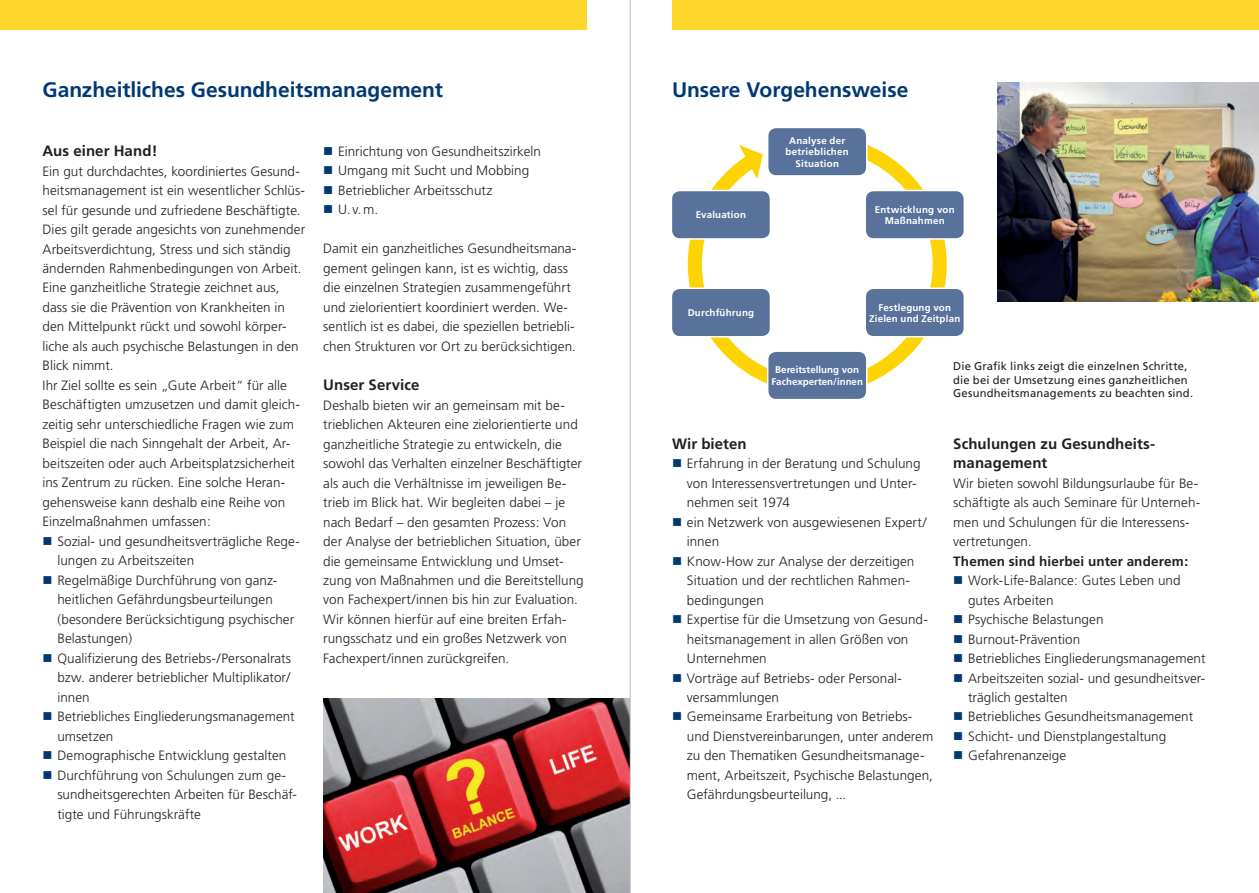
<style>
.page{position:relative;width:1259px;height:893px;background:#fff}
.page>*{position:absolute;margin:0;border:0;box-sizing:border-box;transform-origin:0 0}
.t1{font:700 21px "Frutiger";color:#013874}
.t2{font:700 15px/19.5px "Frutiger";letter-spacing:.005em;color:#231f20}
.t3{font:300 13.5px/19.5px "Frutiger";letter-spacing:.005em;color:#231f20}
.t4{font:700 13.5px "Frutiger";letter-spacing:.01em;color:#231f20}
.t5{font:11.25px/13.5px "Frutiger";letter-spacing:.015em;color:#231f20}
.t6{font:700 9.75px/11.2px "Frutiger";letter-spacing:.02em;color:#fff;text-align:center}
.t7{font:700 9.75px/11.2px "Frutiger";color:#fff;text-align:center}
.s1{color:#013874}
</style>
<div class="page">
<div style="left:0;top:0;width:587px;height:30px;background:#ffd72c"></div>
<div style="left:672px;top:0;width:587px;height:30px;background:#ffd72c"></div>
<img style="left:323px;top:699px;width:306px;height:194px">
<img style="left:998px;top:83px;width:261px;height:218px">
<svg style="left:687px;top:145px;width:260px;height:239px"></svg>
<svg style="left:739px;top:145px;width:24px;height:34px"></svg>
<div style="left:767px;top:127px;width:100px;height:49px;background:#58729c;border-radius:9px"></div>
<div style="left:767px;top:127px;width:100px;height:50px;border:2px solid #fff;border-radius:9px"></div>
<div style="left:865px;top:190px;width:99px;height:49px;background:#58729c;border-radius:9px"></div>
<div style="left:864px;top:190px;width:101px;height:50px;border:2px solid #fff;border-radius:9px"></div>
<div style="left:865px;top:288px;width:99px;height:49px;background:#58729c;border-radius:9px"></div>
<div style="left:864px;top:288px;width:101px;height:49px;border:2px solid #fff;border-radius:9px"></div>
<div style="left:767px;top:351px;width:100px;height:49px;background:#58729c;border-radius:9px"></div>
<div style="left:767px;top:350px;width:100px;height:50px;border:2px solid #fff;border-radius:9px"></div>
<div style="left:671px;top:288px;width:99px;height:49px;background:#58729c;border-radius:9px"></div>
<div style="left:670px;top:288px;width:101px;height:49px;border:2px solid #fff;border-radius:9px"></div>
<div style="left:671px;top:190px;width:99px;height:49px;background:#58729c;border-radius:9px"></div>
<div style="left:670px;top:190px;width:101px;height:50px;border:2px solid #fff;border-radius:9px"></div>
<hr style="left:630px;top:0;width:1px;height:893px;background:#bcbdc0">
<h1 class="t1" style="left:43px;top:77px;width:402px">Ganzheitliches Gesundheitsmanagement</h1>
<h1 class="t1" style="left:672px;top:77px;width:238px">Unsere Vorgehensweise</h1>
<p class="t2" style="left:43px;top:141px;width:117px">Aus einer Hand!</p>
<p class="t3" style="left:43px;top:161px;width:264px">Ein gut durchdachtes, koordiniertes Gesund&shy;heitsmanagement ist ein wesentlicher Schlüs&shy;sel für gesunde und zufriedene Beschäftigte.<br>Dies gilt gerade angesichts von zunehmender Arbeitsverdichtung, Stress und sich ständig ändernden Rahmenbedingungen von Arbeit.<br>Eine ganzheitliche Strategie zeichnet aus, dass sie die Prävention von Krankheiten in den Mittelpunkt rückt und sowohl körper&shy;liche als auch psychische Belastungen in den Blick nimmt.<br>Ihr Ziel sollte es sein „Gute Arbeit“ für alle Beschäftigten umzusetzen und damit gleich&shy;zeitig sehr unterschiedliche Fragen wie zum Beispiel die nach Sinngehalt der Arbeit, Ar&shy;beitszeiten oder auch Arbeitsplatzsicherheit ins Zentrum zu rücken. Eine solche Heran&shy;gehensweise kann deshalb eine Reihe von Einzelmaßnahmen umfassen:</p>
<p class="t3" style="left:57px;top:532px;width:244px;text-indent:-15px"><span class="s1">■</span> Sozial- und gesundheitsverträgliche Rege&shy;lungen zu Arbeitszeiten</p>
<p class="t3" style="left:57px;top:571px;width:238px;text-indent:-15px"><span class="s1">■</span> Regelmäßige Durchführung von ganz&shy;heitlichen Gefährdungsbeurteilungen (besondere Berücksichtigung psychischer Belastungen)</p>
<p class="t3" style="left:57px;top:649px;width:235px;text-align:justify;text-indent:-15px"><span class="s1">■</span> Qualifizierung des Betriebs-/Personalrats bzw. anderer betrieblicher Multiplikator/ innen</p>
<p class="t3" style="left:57px;top:707px;width:239px;text-indent:-15px"><span class="s1">■</span> Betriebliches Eingliederungsmanagement umsetzen</p>
<p class="t3" style="left:43px;top:746px;width:245px"><span class="s1">■</span> Demographische Entwicklung gestalten</p>
<p class="t3" style="left:57px;top:766px;width:241px;text-indent:-15px"><span class="s1">■</span> Durchführung von Schulungen zum ge&shy;sundheitsgerechten Arbeiten für Beschäf&shy;tigte und Führungskräfte</p>
<p class="t3" style="left:323px;top:142px;width:219px"><span class="s1">■</span> Einrichtung von Gesundheitszirkeln</p>
<p class="t3" style="left:323px;top:161px;width:207px"><span class="s1">■</span> Umgang mit Sucht und Mobbing</p>
<p class="t3" style="left:323px;top:181px;width:171px"><span class="s1">■</span> Betrieblicher Arbeitsschutz</p>
<p class="t3" style="left:323px;top:200px;width:56px"><span class="s1">■</span> U.v.m.</p>
<p class="t3" style="left:323px;top:239px;width:255px">Damit ein ganzheitliches Gesundheitsmana&shy;gement gelingen kann, ist es wichtig, dass die einzelnen Strategien zusammengeführt und zielorientiert koordiniert werden. We&shy;sentlich ist es dabei, die speziellen betriebli&shy;chen Strukturen vor Ort zu berücksichtigen.</p>
<p class="t2" style="left:323px;top:375px;width:98px">Unser Service</p>
<p class="t3" style="left:323px;top:395px;width:262px">Deshalb bieten wir an gemeinsam mit be&shy;trieblichen Akteuren eine zielorientierte und ganzheitliche Strategie zu entwickeln, die sowohl das Verhalten einzelner Beschäftigter als auch die Verhältnisse im jeweiligen Be&shy;trieb im Blick hat. Wir begleiten dabei – je nach Bedarf – den gesamten Prozess: Von der Analyse der betrieblichen Situation, über die gemeinsame Entwicklung und Umset&shy;zung von Maßnahmen und die Bereitstellung von Fachexpert/innen bis hin zur Evaluation.<br>Wir können hierfür auf eine breiten Erfah&shy;rungsschatz und ein großes Netzwerk von Fachexpert/innen zurückgreifen.</p>
<p class="t6" style="left:696px;top:209px;width:52px">Evaluation</p>
<p class="t6" style="left:785px;top:135px;width:65px">Analyse der betrieblichen<br>Situation</p>
<p class="t6" style="left:875px;top:204px;width:81px">Entwicklung von<br>Maßnahmen</p>
<p class="t6" style="left:687px;top:307px;width:68px">Durchführung</p>
<p class="t6" style="left:869px;top:302px;width:93px">Festlegung von<br>Zielen und Zeitplan</p>
<p class="t7" style="left:771px;top:364px;width:93px">Bereitstellung von<br>Fachexperten/innen</p>
<p class="t5" style="left:953px;top:359px;width:241px">Die Grafik links zeigt die einzelnen Schritte, die bei der Umsetzung eines ganzheitlichen<br>Gesundheitsmanagements zu beachten sind.</p>
<p class="t2" style="left:672px;top:434px;width:76px">Wir bieten</p>
<p class="t3" style="left:687px;top:454px;width:235px;text-indent:-15px"><span class="s1">■</span> Erfahrung in der Beratung und Schulung von Interessensvertretungen und Unter&shy;nehmen seit 1974</p>
<p class="t3" style="left:687px;top:512px;width:241px;text-indent:-15px"><span class="s1">■</span> ein Netzwerk von ausgewiesenen Expert/ innen</p>
<p class="t3" style="left:687px;top:551px;width:229px;text-indent:-15px"><span class="s1">■</span> Know-How zur Analyse der derzeitigen<br>Situation und der rechtlichen Rahmen&shy;bedingungen</p>
<p class="t3" style="left:687px;top:610px;width:242px;text-indent:-15px"><span class="s1">■</span> Expertise für die Umsetzung von Gesund&shy;heitsmanagement in allen Größen von<br>Unternehmen</p>
<p class="t3" style="left:687px;top:668px;width:216px;text-indent:-15px"><span class="s1">■</span> Vorträge auf Betriebs- oder Personal&shy;versammlungen</p>
<p class="t3" style="left:687px;top:707px;width:248px;text-indent:-15px"><span class="s1">■</span> Gemeinsame Erarbeitung von Betriebs&shy;und Dienstvereinbarungen, unter anderem zu den Thematiken Gesundheitsmanage&shy;ment, Arbeitszeit, Psychische Belastungen, Gefährdungsbeurteilung, ...</p>
<p class="t2" style="left:953px;top:434px;width:203px">Schulungen zu Gesundheits&shy;management</p>
<p class="t3" style="left:953px;top:473px;width:248px">Wir bieten sowohl Bildungsurlaube für Be&shy;schäftigte als auch Seminare für Unterneh&shy;men und Schulungen für die Interessens&shy;vertretungen.</p>
<p class="t4" style="left:953px;top:553px;width:237px">Themen sind hierbei unter anderem:</p>
<p class="t3" style="left:968px;top:571px;width:214px;text-indent:-15px"><span class="s1">■</span> Work-Life-Balance: Gutes Leben und gutes Arbeiten</p>
<p class="t3" style="left:953px;top:610px;width:152px"><span class="s1">■</span> Psychische Belastungen</p>
<p class="t3" style="left:953px;top:629px;width:129px"><span class="s1">■</span> Burnout-Prävention</p>
<p class="t3" style="left:953px;top:649px;width:254px"><span class="s1">■</span> Betriebliches Eingliederungsmanagement</p>
<p class="t3" style="left:968px;top:668px;width:239px;text-indent:-15px"><span class="s1">■</span> Arbeitszeiten sozial- und gesundheitsver&shy;träglich gestalten</p>
<p class="t3" style="left:953px;top:707px;width:241px"><span class="s1">■</span> Betriebliches Gesundheitsmanagement</p>
<p class="t3" style="left:953px;top:727px;width:215px"><span class="s1">■</span> Schicht- und Dienstplangestaltung</p>
<p class="t3" style="left:953px;top:746px;width:115px"><span class="s1">■</span> Gefahrenanzeige</p>
</div>
